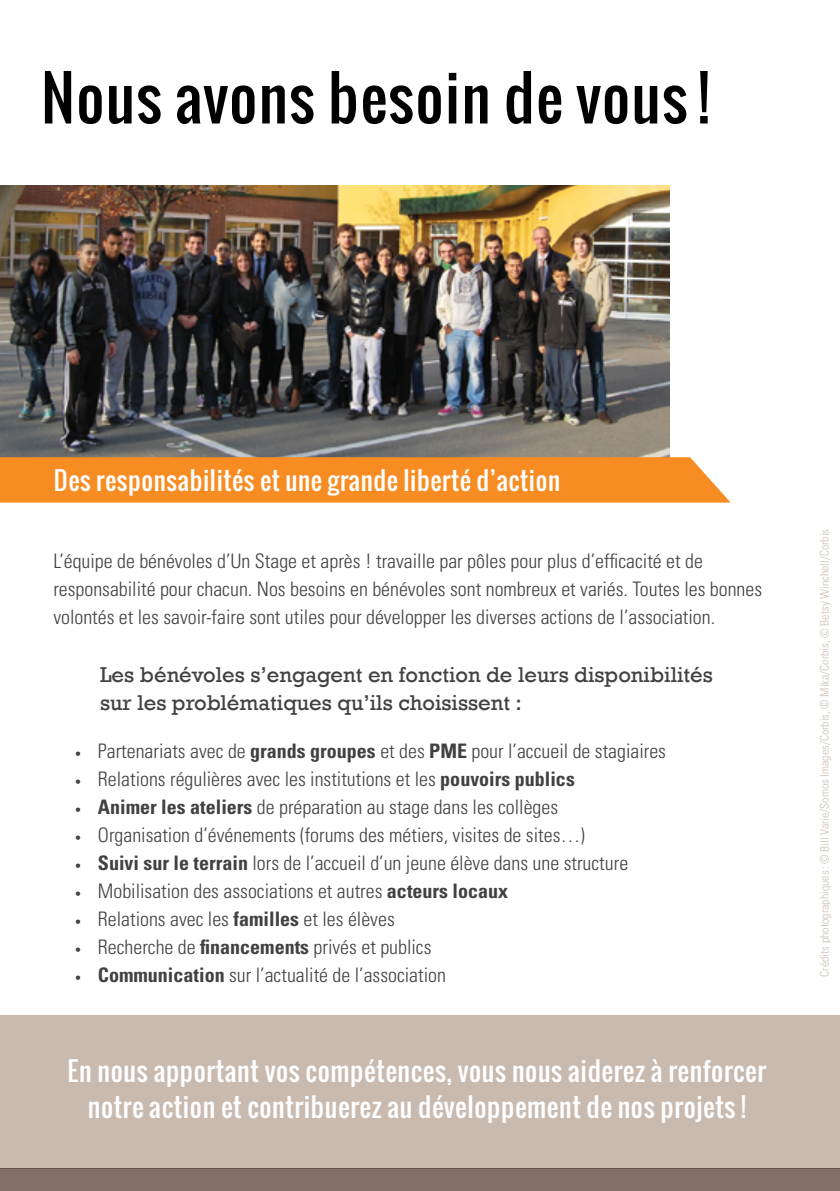
<style>
.page{position:relative;width:840px;height:1191px;background:#fff}
.page>*{position:absolute;margin:0;border:0;box-sizing:border-box;transform-origin:0 0}
.t1{font:60px "Oswald";letter-spacing:.025em;color:#000}
.t2{font:26px/36px "Oswald";letter-spacing:.025em;color:#fff;text-align:center}
.t3{font:25px "Oswald";letter-spacing:.025em;color:#fff}
.t4{font:22px/28px "Rockwell";color:#414042}
.t5{font:300 condensed 20px/28px "Univers";color:#414042}
.t6{font:300 condensed 12px "Univers";color:#cec0b6}
.s1{font-size:12px}
.s2{font-weight:700}
</style>
<div class="page">
<img style="left:0;top:186px;width:669px;height:271px">
<div style="left:0;top:457px;width:730px;height:45px;background:#f78d22"></div>
<div style="left:0;top:1015px;width:839px;height:153px;background:#c9baaf"></div>
<div style="left:0;top:1168px;width:839px;height:23px;background:#826f68"></div>
<h1 class="t1" style="left:41px;top:52px;width:669px">Nous avons besoin de vous !</h1>
<p class="t3" style="left:54px;top:461px;width:507px">Des responsabilités et une grande liberté d’action</p>
<p class="t5" style="left:53px;top:546px;width:710px">L’équipe de bénévoles d’Un Stage et après ! travaille par pôles pour plus d’efficacité et de responsabilité pour chacun. Nos besoins en bénévoles sont nombreux et variés. Toutes les bonnes volontés et les savoir-faire sont utiles pour développer les diverses actions de l’association.</p>
<p class="t4" style="left:100px;top:661px;width:614px">Les bénévoles s’engagent en fonction de leurs disponibilités sur les problématiques qu’ils choisissent :</p>
<p class="t5" style="left:75px;top:736px;width:592px"><span class="s1">•</span> Partenariats avec de <span class="s2">grands groupes</span> et des <span class="s2">PME</span> pour l’accueil de stagiaires</p>
<p class="t5" style="left:75px;top:764px;width:501px"><span class="s1">•</span> Relations régulières avec les institutions et les <span class="s2">pouvoirs publics</span></p>
<p class="t5" style="left:75px;top:792px;width:485px"><span class="s1">•</span> <span class="s2">Animer les ateliers</span> de préparation au stage dans les collèges</p>
<p class="t5" style="left:75px;top:820px;width:511px"><span class="s1">•</span> Organisation d’événements (forums des métiers, visites de sites…)</p>
<p class="t5" style="left:75px;top:848px;width:554px"><span class="s1">•</span> <span class="s2">Suivi sur le terrain</span> lors de l’accueil d’un jeune élève dans une structure</p>
<p class="t5" style="left:75px;top:876px;width:435px"><span class="s1">•</span> Mobilisation des associations et autres <span class="s2">acteurs locaux</span></p>
<p class="t5" style="left:75px;top:904px;width:321px"><span class="s1">•</span> Relations avec les <span class="s2">familles</span> et les élèves</p>
<p class="t5" style="left:75px;top:932px;width:358px"><span class="s1">•</span> Recherche de <span class="s2">financements</span> privés et publics</p>
<p class="t5" style="left:75px;top:960px;width:372px"><span class="s1">•</span> <span class="s2">Communication</span> sur l’actualité de l’association</p>
<h2 class="t2" style="left:68px;top:1052px;width:699px">En nous apportant vos compétences, vous nous aiderez à renforcer notre action et contribuerez au développement de nos projets !</h2>
<p class="t6" style="left:816px;top:976px;width:449px;rotate:-90deg">Crédits photographiques: © Bill Varie/Somos Images/Corbis, © Mika/Corbis, © Betsy Winchell/Corbis</p>
</div>
